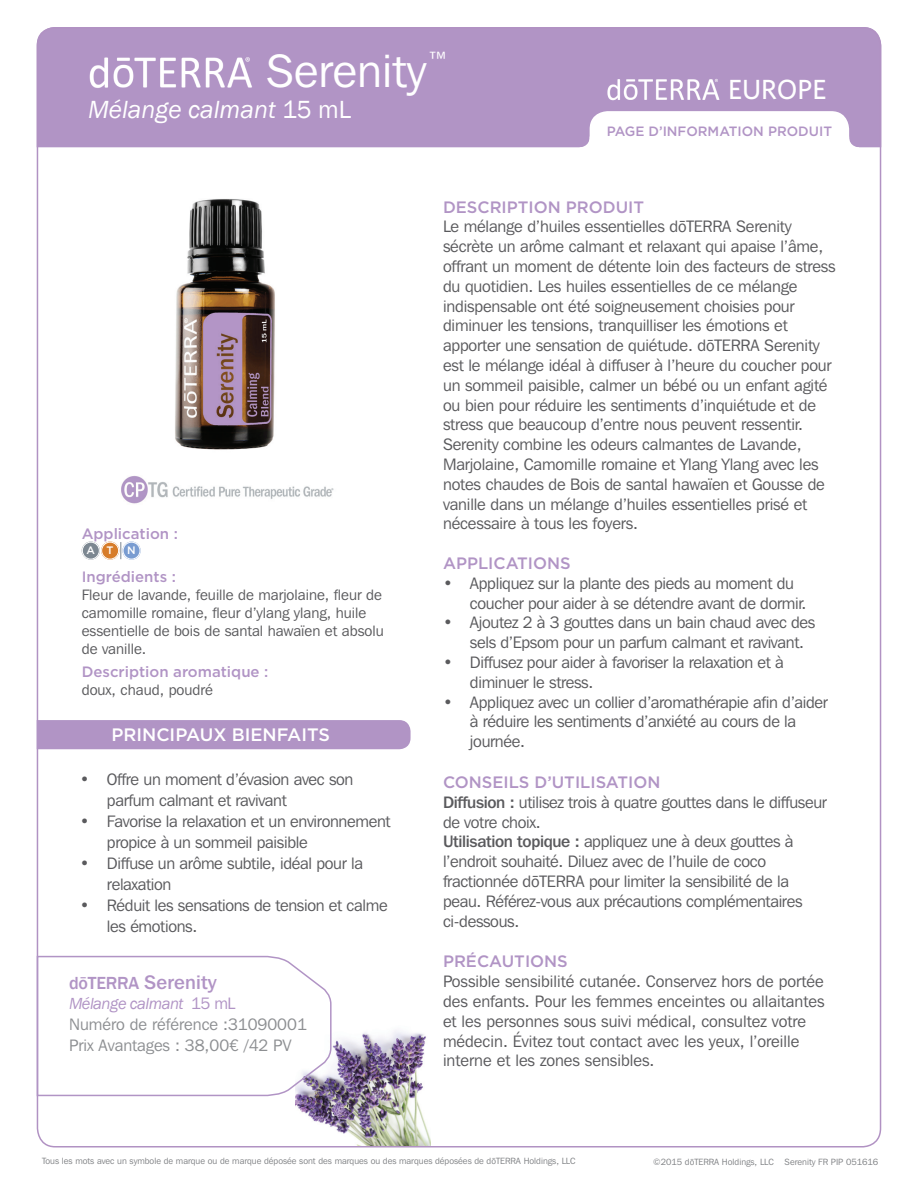
<style>
.page{position:relative;width:918px;height:1188px;background:#fff}
.page>*{position:absolute;margin:0;border:0;box-sizing:border-box;transform-origin:0 0}
.t1{font:46.5px "Franklin Gothic IT Cby BT";color:#fff}
.t2{font:500 27.75px "Whitney";color:#fff}
.t3{font:italic 25.5px "Franklin Gothic";color:#fff}
.t4{font:500 19.5px "Franklin Gothic IT Cby BT";letter-spacing:.01em;color:#b194c5}
.t5{font:500 18px "Gotham";color:#fff}
.t6{font:16.5px/19.8px "Franklin Gothic IT Cby BT";letter-spacing:-.01em;color:#5a5a5d}
.t7{font:500 16.5px "Gotham";color:#b194c5}
.t8{font:16.5px/21px "Franklin Gothic IT Cby BT";color:#8d8f92}
.t9{font:italic 16.5px "Franklin Gothic";letter-spacing:-.03em;color:#b194c5}
.t10{font:15px/18px "Franklin Gothic IT Cby BT";color:#5a5a5d}
.t11{font:500 15px "Gotham";color:#b194c5}
.t12{font:500 13.5px "Gotham";color:#b194c5}
.t13{font:500 10.8px "Gotham";color:#fff}
.t14{font:9px "Franklin Gothic IT Cby BT";color:#808285}
.s1{font-style:normal}
.s2{font-family:"Franklin Gothic";font-size:18px}
.s3{font-family:"Franklin Gothic IT Cby BT";font-style:normal}
.s4{font-family:"Gotham"}
.s5{font-family:"Franklin Gothic"}
.s6{font-weight:500}
</style>
<div class="page">
<div style="left:37px;top:27px;width:844px;height:120px;background:#b194c5"></div>
<img style="left:601px;top:77px;width:126px;height:25px">
<img style="left:296px;top:1031px;width:134px;height:114px">
<img style="left:175px;top:199px;width:100px;height:251px">
<svg style="left:36px;top:719px;width:375px;height:31px;background:#b69ac8"></svg>
<svg style="left:580px;top:111px;width:279px;height:37px"></svg>
<svg style="left:120px;top:542px;width:1px;height:17px"></svg>
<div style="left:82px;top:542px;width:18px;height:18px;background:#7c8791;border-radius:50%"></div>
<div style="left:82px;top:542px;width:17px;height:17px;border:1px solid #fff;border-radius:50%"></div>
<div style="left:101px;top:542px;width:18px;height:18px;background:#d77c29;border-radius:50%"></div>
<div style="left:101px;top:542px;width:18px;height:17px;border:1px solid #fff;border-radius:50%"></div>
<svg style="left:122px;top:542px;width:19px;height:18px"></svg>
<div style="left:123px;top:542px;width:17px;height:17px;border:1px solid #fff;border-radius:50%"></div>
<img style="left:121px;top:476px;width:213px;height:28px">
<img style="left:80px;top:54px;width:182px;height:37px">
<svg style="left:36px;top:955px;width:296px;height:142px"></svg>
<h1 class="t1" style="left:266px;top:42px;width:184px">Serenity<sup>™</sup></h1>
<h3 class="t3" style="left:88px;top:94px;width:265px">Mélange calmant <span class="s1">15 mL</span></h3>
<h2 class="t2" style="left:728px;top:71px;width:100px">EUROPE</h2>
<p class="t12" style="left:607px;top:123px;width:227px">PAGE D’INFORMATION PRODUIT</p>
<p class="t11" style="left:82px;top:523px;width:98px">Application :</p>
<p class="t13" style="left:87px;top:543px;width:29px">A T</p>
<p class="t13" style="left:127px;top:543px;width:10px">N</p>
<p class="t11" style="left:82px;top:567px;width:96px">Ingrédients :</p>
<p class="t10" style="left:82px;top:586px;width:304px">Fleur de lavande, feuille de marjolaine, fleur de camomille romaine, fleur d’ylang ylang, huile essentielle de bois de santal hawaïen et absolu de vanille.</p>
<p class="t11" style="left:82px;top:662px;width:188px">Description aromatique :</p>
<p class="t10" style="left:82px;top:680px;width:133px">doux, chaud, poudré</p>
<p class="t5" style="left:111px;top:723px;width:220px">PRINCIPAUX BIENFAITS</p>
<p class="t6" style="left:107px;top:769px;width:248px;line-height:21px;text-indent:-27px">• Offre un moment d’évasion avec son parfum calmant et ravivant</p>
<p class="t6" style="left:107px;top:811px;width:285px;line-height:21px;text-indent:-27px">• Favorise la relaxation et un environnement propice à un sommeil paisible</p>
<p class="t6" style="left:107px;top:853px;width:258px;line-height:21px;text-indent:-27px">• Diffuse un arôme subtile, idéal pour la relaxation</p>
<p class="t6" style="left:107px;top:895px;width:282px;line-height:21px;text-indent:-27px">• Réduit les sensations de tension et calme les émotions.</p>
<p class="t4" style="left:69px;top:970px;width:149px"><span class="s2">dōTERRA</span> Serenity</p>
<p class="t9" style="left:69px;top:993px;width:168px">Mélange calmant <span class="s3">15 mL</span></p>
<p class="t8" style="left:69px;top:1013px;width:239px">Numéro de référence :31090001<br>Prix Avantages : 38,00<span class="s4">€</span> /42 PV</p>
<p class="t7" style="left:443px;top:196px;width:203px">DESCRIPTION PRODUIT</p>
<p class="t6" style="left:443px;top:217px;width:394px">Le mélange d’huiles essentielles d<span class="s5">ō</span>TERRA Serenity sécrète un arôme calmant et relaxant qui apaise l’âme, offrant un moment de détente loin des facteurs de stress du quotidien. Les huiles essentielles de ce mélange indispensable ont été soigneusement choisies pour diminuer les tensions, tranquilliser les émotions et apporter une sensation de quiétude. d<span class="s5">ō</span>TERRA Serenity est le mélange idéal à diffuser à l’heure du coucher pour un sommeil paisible, calmer un bébé ou un enfant agité ou bien pour réduire les sentiments d’inquiétude et de stress que beaucoup d’entre nous peuvent ressentir.<br>Serenity combine les odeurs calmantes de Lavande, Marjolaine, Camomille romaine et Ylang Ylang avec les notes chaudes de Bois de santal hawaïen et Gousse de vanille dans un mélange d’huiles essentielles prisé et nécessaire à tous les foyers.</p>
<p class="t7" style="left:443px;top:552px;width:129px">APPLICATIONS</p>
<p class="t6" style="left:470px;top:573px;width:338px;text-indent:-27px">• Appliquez sur la plante des pieds au moment du coucher pour aider à se détendre avant de dormir.</p>
<p class="t6" style="left:470px;top:613px;width:347px;text-indent:-27px">• Ajoutez 2 à 3 gouttes dans un bain chaud avec des sels d’Epsom pour un parfum calmant et ravivant.</p>
<p class="t6" style="left:470px;top:652px;width:315px;text-indent:-27px">• Diffusez pour aider à favoriser la relaxation et à diminuer le stress.</p>
<p class="t6" style="left:470px;top:692px;width:360px;text-indent:-27px">• Appliquez avec un collier d’aromathérapie afin d’aider à réduire les sentiments d’anxiété au cours de la journée.</p>
<p class="t7" style="left:443px;top:771px;width:219px">CONSEILS D’UTILISATION</p>
<p class="t6" style="left:443px;top:792px;width:385px"><span class="s6">Diffusion :</span> utilisez trois à quatre gouttes dans le diffuseur de votre choix.<br><span class="s6">Utilisation topique :</span> appliquez une à deux gouttes à l’endroit souhaité. Diluez avec de l’huile de coco fractionnée d<span class="s5">ō</span>TERRA pour limiter la sensibilité de la peau. Référez-vous aux précautions complémentaires ci-dessous.</p>
<p class="t7" style="left:443px;top:951px;width:126px">PRÉCAUTIONS</p>
<p class="t6" style="left:443px;top:971px;width:383px">Possible sensibilité cutanée. Conservez hors de portée des enfants. Pour les femmes enceintes ou allaitantes et les personnes sous suivi médical, consultez votre médecin. Évitez tout contact avec les yeux, l’oreille interne et les zones sensibles.</p>
<p class="t14" style="left:42px;top:1155px;width:535px">Tous les mots avec un symbole de marque ou de marque déposée sont des marques ou des marques déposées de d<span class="s5">ō</span>TERRA Holdings, LLC</p>
<p class="t14" style="left:653px;top:1156px;width:227px">©2015 d<span class="s5">ō</span>TERRA Holdings, LLC Serenity FR PIP 051616</p>
</div>
